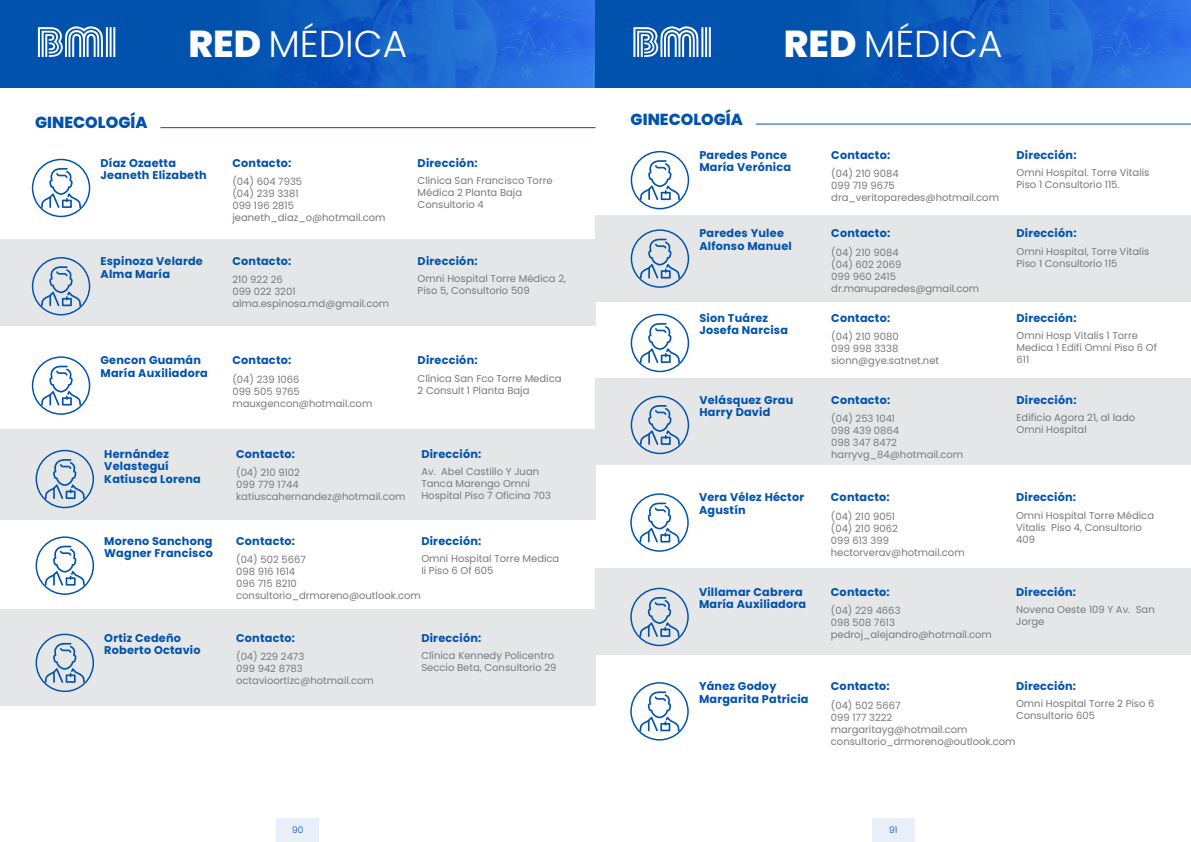
<style>
.page{position:relative;width:1191px;height:842px;background:#fff}
.page>*{position:absolute;margin:0;border:0;box-sizing:border-box;transform-origin:0 0}
.t1{font:300 37.5px "Poppins";color:#fff}
.t2{font:300 26.2px "Poppins";color:#fff}
.t3{font:800 16px "Poppins";color:#0052ad}
.t4{font:700 11.2px/12.4px "Poppins";letter-spacing:.02em;color:#0052ad}
.t5{font:10px/12px "Poppins";color:#78797c}
.t6{font:300 9px "Poppins";color:#004fb0}
.s1{font-weight:800}
</style>
<div class="page">
<div style="left:277px;top:818px;width:42px;height:24px;background:#e8eff8"></div>
<div style="left:872px;top:818px;width:42px;height:24px;background:#e8eff8"></div>
<div style="left:0;top:240px;width:595px;height:86px;background:#e5e6e7"></div>
<div style="left:0;top:429px;width:595px;height:91px;background:#e5e6e7"></div>
<div style="left:0;top:609px;width:595px;height:96px;background:#e5e6e7"></div>
<svg style="left:0;top:0;width:595px;height:87px;background:#0f5cc0"></svg>
<svg style="left:38px;top:26px;width:65px;height:31px"></svg>
<hr style="left:113px;top:27px;width:2px;height:30px;background:#fff">
<hr style="left:110px;top:27px;width:2px;height:30px;background:#fff">
<hr style="left:106px;top:27px;width:2px;height:30px;background:#fff">
<hr style="left:160px;top:127px;width:435px;height:1px;background:#0052ad">
<svg style="left:41px;top:168px;width:40px;height:40px"></svg>
<div style="left:32px;top:159px;width:58px;height:58px;border:1px solid #0052ad;border-radius:50%"></div>
<svg style="left:41px;top:366px;width:40px;height:40px"></svg>
<div style="left:32px;top:356px;width:58px;height:59px;border:1px solid #0052ad;border-radius:50%"></div>
<svg style="left:41px;top:266px;width:40px;height:40px"></svg>
<div style="left:32px;top:257px;width:58px;height:58px;border:1px solid #0052ad;border-radius:50%"></div>
<svg style="left:45px;top:459px;width:40px;height:40px"></svg>
<div style="left:36px;top:450px;width:58px;height:58px;border:1px solid #0052ad;border-radius:50%"></div>
<svg style="left:45px;top:546px;width:40px;height:40px"></svg>
<div style="left:36px;top:536px;width:58px;height:59px;border:1px solid #0052ad;border-radius:50%"></div>
<svg style="left:45px;top:643px;width:40px;height:40px"></svg>
<div style="left:36px;top:634px;width:58px;height:58px;border:1px solid #0052ad;border-radius:50%"></div>
<div style="left:595px;top:568px;width:595px;height:87px;background:#e5e6e7"></div>
<div style="left:595px;top:215px;width:596px;height:87px;background:#e5e6e7"></div>
<div style="left:595px;top:379px;width:596px;height:86px;background:#e5e6e7"></div>
<svg style="left:640px;top:405px;width:40px;height:40px"></svg>
<div style="left:630px;top:396px;width:59px;height:58px;border:1px solid #0052ad;border-radius:50%"></div>
<svg style="left:639px;top:503px;width:40px;height:39px"></svg>
<div style="left:630px;top:493px;width:59px;height:59px;border:1px solid #0052ad;border-radius:50%"></div>
<svg style="left:639px;top:597px;width:40px;height:40px"></svg>
<div style="left:630px;top:588px;width:59px;height:58px;border:1px solid #0052ad;border-radius:50%"></div>
<svg style="left:639px;top:691px;width:40px;height:40px"></svg>
<div style="left:630px;top:682px;width:59px;height:58px;border:1px solid #0052ad;border-radius:50%"></div>
<svg style="left:595px;top:0;width:596px;height:87px;background:#0f5cc0"></svg>
<svg style="left:633px;top:26px;width:65px;height:31px"></svg>
<hr style="left:709px;top:27px;width:2px;height:30px;background:#fff">
<hr style="left:705px;top:27px;width:2px;height:30px;background:#fff">
<hr style="left:701px;top:27px;width:2px;height:30px;background:#fff">
<hr style="left:756px;top:124px;width:435px;height:1px;background:#0052ad">
<svg style="left:640px;top:160px;width:40px;height:40px"></svg>
<div style="left:630px;top:151px;width:59px;height:58px;border:1px solid #0052ad;border-radius:50%"></div>
<svg style="left:640px;top:239px;width:40px;height:40px"></svg>
<div style="left:630px;top:229px;width:59px;height:59px;border:1px solid #0052ad;border-radius:50%"></div>
<svg style="left:640px;top:323px;width:40px;height:40px"></svg>
<div style="left:630px;top:314px;width:59px;height:58px;border:1px solid #0052ad;border-radius:50%"></div>
<h1 class="t1" style="left:784px;top:22px;width:220px"><span class="s1">RED</span> MÉDICA</h1>
<h1 class="t1" style="left:188px;top:22px;width:220px"><span class="s1">RED</span> MÉDICA</h1>
<h2 class="t2" style="left:124px;top:28px;width:353px">PRESTADORES <span class="s1">NACIONALES</span></h2>
<h2 class="t2" style="left:720px;top:28px;width:353px">PRESTADORES <span class="s1">NACIONALES</span></h2>
<h3 class="t3" style="left:35px;top:113px;width:114px">GINECOLOGÍA</h3>
<p class="t4" style="left:100px;top:157px;width:108px">Díaz Ozaetta<br>Jeaneth Elizabeth</p>
<p class="t4" style="left:232px;top:157px;width:60px">Contacto:</p>
<p class="t5" style="left:232px;top:176px;width:155px">(04) 604 7935<br>(04) 239 3381<br>099 196 2815 jeaneth_diaz_o@hotmail.com</p>
<p class="t4" style="left:100px;top:255px;width:104px">Espinoza Velarde<br>Alma María</p>
<p class="t4" style="left:232px;top:255px;width:60px">Contacto:</p>
<p class="t5" style="left:232px;top:274px;width:158px">210 922 26<br>099 022 3201 alma.espinosa.md@gmail.com</p>
<p class="t4" style="left:417px;top:157px;width:62px">Dirección:</p>
<p class="t5" style="left:417px;top:175px;width:136px">Clínica San Francisco Torre<br>Médica 2 Planta Baja<br>Consultorio 4</p>
<p class="t4" style="left:417px;top:255px;width:62px">Dirección:</p>
<p class="t5" style="left:417px;top:273px;width:150px">Omni Hospital Torre Médica 2,<br>Piso 5, Consultorio 509</p>
<p class="t4" style="left:100px;top:354px;width:109px">Gencon Guamán<br>María Auxiliadora</p>
<p class="t4" style="left:232px;top:354px;width:60px">Contacto:</p>
<p class="t5" style="left:232px;top:373px;width:141px">(04) 239 1066<br>099 505 9765 mauxgencon@hotmail.com</p>
<p class="t4" style="left:417px;top:354px;width:62px">Dirección:</p>
<p class="t5" style="left:417px;top:372px;width:145px">Clínica San Fco Torre Medica<br>2 Consult 1 Planta Baja</p>
<p class="t4" style="left:104px;top:448px;width:98px">Hernández<br>Velasteguí<br>Katiusca Lorena</p>
<p class="t4" style="left:236px;top:448px;width:60px">Contacto:</p>
<p class="t5" style="left:236px;top:467px;width:171px">(04) 210 9102<br>099 779 1744 katiuscahernandez@hotmail.com</p>
<p class="t4" style="left:421px;top:448px;width:62px">Dirección:</p>
<p class="t5" style="left:421px;top:466px;width:131px">Av. Abel Castillo Y Juan<br>Tanca Marengo Omni<br>Hospital Piso 7 Oficina 703</p>
<p class="t4" style="left:421px;top:534px;width:62px">Dirección:</p>
<p class="t5" style="left:421px;top:552px;width:139px">Omni Hospital Torre Medica<br>Ii Piso 6 Of 605</p>
<p class="t4" style="left:104px;top:534px;width:110px">Moreno Sanchong<br>Wagner Francisco</p>
<p class="t4" style="left:236px;top:534px;width:60px">Contacto:</p>
<p class="t5" style="left:236px;top:553px;width:186px">(04) 502 5667<br>098 916 1614<br>096 715 8210 consultorio_drmoreno@outlook.com</p>
<p class="t4" style="left:104px;top:632px;width:98px">Ortiz Cedeño<br>Roberto Octavio</p>
<p class="t4" style="left:236px;top:632px;width:60px">Contacto:</p>
<p class="t5" style="left:236px;top:650px;width:139px">(04) 229 2473<br>099 942 8783 octavioortizc@hotmail.com</p>
<p class="t4" style="left:421px;top:632px;width:62px">Dirección:</p>
<p class="t5" style="left:421px;top:649px;width:137px">Clínica Kennedy Policentro<br>Seccio Beta, Consultorio 29</p>
<h3 class="t3" style="left:630px;top:110px;width:114px">GINECOLOGÍA</h3>
<p class="t4" style="left:699px;top:149px;width:93px">Paredes Ponce<br>María Verónica</p>
<p class="t4" style="left:831px;top:149px;width:60px">Contacto:</p>
<p class="t5" style="left:831px;top:168px;width:169px">(04) 210 9084<br>099 719 9675 dra_veritoparedes@hotmail.com</p>
<p class="t4" style="left:699px;top:227px;width:94px">Paredes Yulee<br>Alfonso Manuel</p>
<p class="t4" style="left:831px;top:227px;width:60px">Contacto:</p>
<p class="t5" style="left:831px;top:246px;width:149px">(04) 210 9084<br>(04) 602 2069<br>099 960 2415 dr.manuparedes@gmail.com</p>
<p class="t4" style="left:699px;top:312px;width:90px">Sion Tuárez<br>Josefa Narcisa</p>
<p class="t4" style="left:831px;top:312px;width:60px">Contacto:</p>
<p class="t5" style="left:831px;top:331px;width:109px">(04) 210 9080<br>099 998 3338 sionn@gye.satnet.net</p>
<p class="t4" style="left:699px;top:394px;width:95px">Velásquez Grau<br>Harry David</p>
<p class="t4" style="left:831px;top:394px;width:60px">Contacto:</p>
<p class="t5" style="left:831px;top:413px;width:133px">(04) 253 1041<br>098 439 0864<br>098 347 8472 harryvg_84@hotmail.com</p>
<p class="t4" style="left:699px;top:491px;width:107px">Vera Vélez Héctor<br>Agustín</p>
<p class="t4" style="left:831px;top:491px;width:60px">Contacto:</p>
<p class="t5" style="left:831px;top:510px;width:135px">(04) 210 9051<br>(04) 210 9062<br>099 613 399 hectorverav@hotmail.com</p>
<p class="t4" style="left:699px;top:586px;width:109px">Villamar Cabrera<br>María Auxiliadora</p>
<p class="t4" style="left:831px;top:586px;width:60px">Contacto:</p>
<p class="t5" style="left:831px;top:605px;width:163px">(04) 229 4663<br>098 508 7613 pedroj_alejandro@hotmail.com</p>
<p class="t4" style="left:1016px;top:149px;width:62px">Dirección:</p>
<p class="t5" style="left:1016px;top:167px;width:134px">Omni Hospital. Torre Vitalis<br>Piso 1 Consultorio 115.</p>
<p class="t4" style="left:1016px;top:227px;width:62px">Dirección:</p>
<p class="t5" style="left:1016px;top:245px;width:134px">Omni Hospital, Torre Vitalis<br>Piso 1 Consultorio 115</p>
<p class="t4" style="left:1016px;top:312px;width:62px">Dirección:</p>
<p class="t5" style="left:1016px;top:330px;width:142px">Omni Hosp Vitalis 1 Torre<br>Medica 1 Edifi Omni Piso 6 Of<br>611</p>
<p class="t4" style="left:1016px;top:394px;width:62px">Dirección:</p>
<p class="t5" style="left:1016px;top:412px;width:120px">Edificio Agora 21, al lado<br>Omni Hospital</p>
<p class="t4" style="left:1016px;top:491px;width:62px">Dirección:</p>
<p class="t5" style="left:1016px;top:509px;width:139px">Omni Hospital Torre Médica<br>Vitalis Piso 4, Consultorio<br>409</p>
<p class="t4" style="left:1016px;top:586px;width:62px">Dirección:</p>
<p class="t5" style="left:1016px;top:604px;width:140px">Novena Oeste 109 Y Av. San<br>Jorge</p>
<p class="t4" style="left:1016px;top:680px;width:62px">Dirección:</p>
<p class="t5" style="left:1016px;top:698px;width:140px">Omni Hospital Torre 2 Piso 6<br>Consultorio 605</p>
<p class="t4" style="left:699px;top:680px;width:111px">Yánez Godoy<br>Margarita Patricia</p>
<p class="t4" style="left:831px;top:680px;width:60px">Contacto:</p>
<p class="t5" style="left:831px;top:699px;width:186px">(04) 502 5667<br>099 177 3222 margaritayg@hotmail.com consultorio_drmoreno@outlook.com</p>
<p class="t6" style="left:292px;top:824px;width:13px">90</p>
<p class="t6" style="left:889px;top:824px;width:10px">91</p>
</div>
